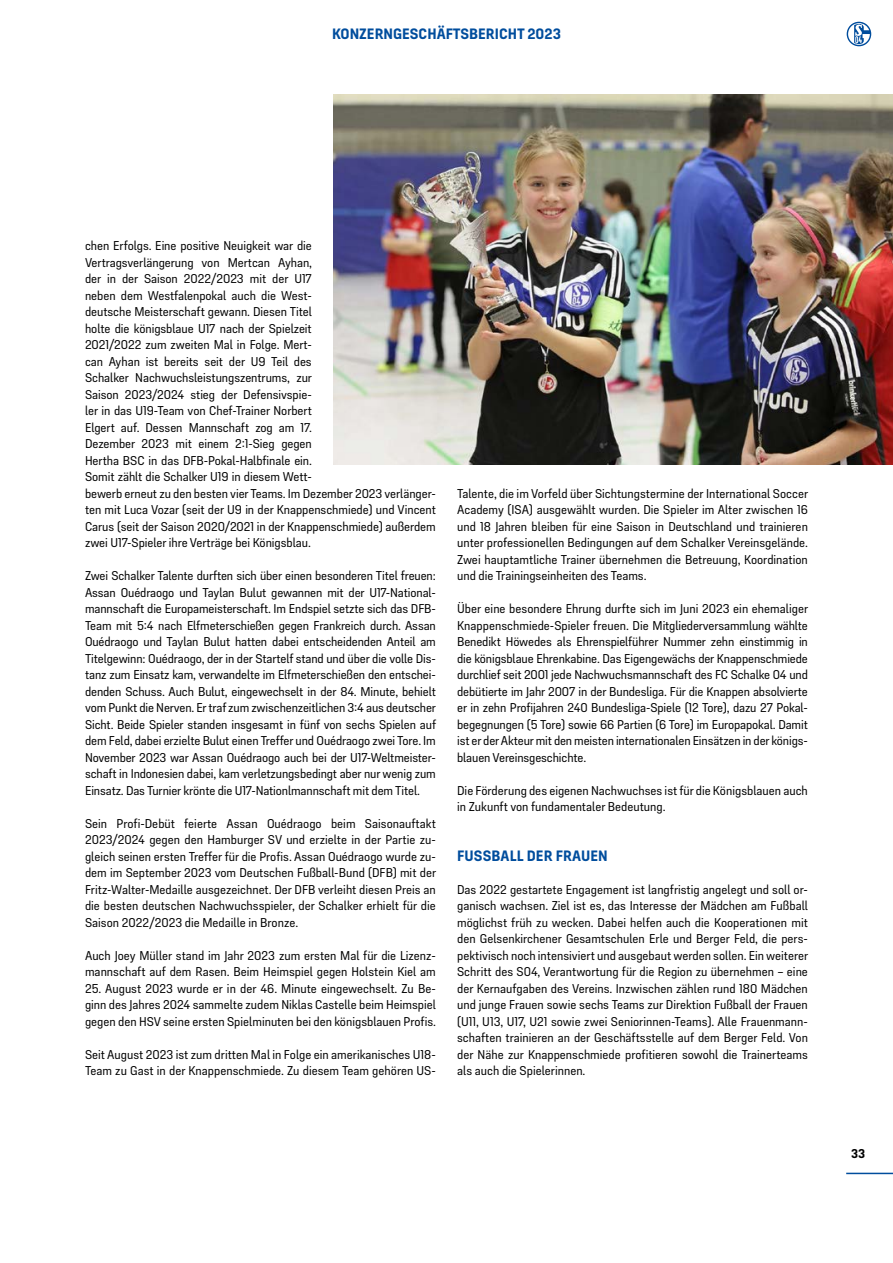
<style>
.page{position:relative;width:893px;height:1263px;background:#fff}
.page>*{position:absolute;margin:0;border:0;box-sizing:border-box;transform-origin:0 0}
.t1{font:700 15px "Schalke 04 Text";color:#004d9d}
.t2{font:12.75px/16.5px "Schalke 04 Text";letter-spacing:-.005em;color:#000;text-align:justify}
.t3{font:700 12.75px "Schalke 04 Text";color:#000}
</style>
<div class="page">
<hr style="left:846px;top:1173px;width:47px;height:1px;background:#004d9d">
<svg style="left:846px;top:21px;width:26px;height:26px"></svg>
<div style="left:847px;top:22px;width:24px;height:24px;background:#004d9d;border-radius:50%"></div>
<svg style="left:848px;top:23px;width:22px;height:22px"></svg>
<img style="left:333px;top:95px;width:560px;height:370px">
<p class="t1" style="left:332px;top:25px;width:230px">KONZERNGESCHÄFTSBERICHT 2023</p>
<p class="t2" style="left:85px;top:237px;width:352px;text-align:left">chen Erfolgs. Eine positive Neuigkeit war die<br>Vertragsverlängerung von Mertcan Ayhan,<br>der in der Saison 2022/2023 mit der U17<br>neben dem Westfalenpokal auch die West-<br>deutsche Meisterschaft gewann. Diesen Titel<br>holte die königsblaue U17 nach der Spielzeit<br>2021/2022 zum zweiten Mal in Folge. Mert-<br>can Ayhan ist bereits seit der U9 Teil des<br>Schalker Nachwuchsleistungszentrums, zur<br>Saison 2023/2024 stieg der Defensivspie-<br>ler in das U19-Team von Chef-Trainer Norbert<br>Elgert auf. Dessen Mannschaft zog am 17.<br>Dezember 2023 mit einem 2:1-Sieg gegen<br>Hertha BSC in das DFB-Pokal-Halbfinale ein.<br>Somit zählt die Schalker U19 in diesem Wett-<br>bewerb erneut zu den besten vier Teams. Im Dezember 2023 verlänger&shy;ten mit Luca Vozar (seit der U9 in der Knappenschmiede) und Vincent Carus (seit der Saison 2020/2021 in der Knappenschmiede) außerdem zwei U17-Spieler ihre Verträge bei Königsblau.</p>
<p class="t2" style="left:85px;top:567px;width:353px">Zwei Schalker Talente durften sich über einen besonderen Titel freuen:<br>Assan Ouédraogo und Taylan Bulut gewannen mit der U17-National&shy;mannschaft die Europameisterschaft. Im Endspiel setzte sich das DFB-Team mit 5:4 nach Elfmeterschießen gegen Frankreich durch. Assan Ouédraogo und Taylan Bulut hatten dabei entscheidenden Anteil am Titelgewinn: Ouédraogo, der in der Startelf stand und über die volle Dis&shy;tanz zum Einsatz kam, verwandelte im Elfmeterschießen den entschei&shy;denden Schuss. Auch Bulut, eingewechselt in der 84. Minute, behielt vom Punkt die Nerven. Er traf zum zwischenzeitlichen 3:4 aus deutscher Sicht. Beide Spieler standen insgesamt in fünf von sechs Spielen auf dem Feld, dabei erzielte Bulut einen Treffer und Ouédraogo zwei Tore. Im November 2023 war Assan Ouédraogo auch bei der U17-Weltmeister&shy;schaft in Indonesien dabei, kam verletzungsbedingt aber nur wenig zum Einsatz. Das Turnier krönte die U17-Nationlmannschaft mit dem Titel.</p>
<p class="t2" style="left:85px;top:815px;width:353px">Sein Profi-Debüt feierte Assan Ouédraogo beim Saisonauftakt 2023/2024 gegen den Hamburger SV und erzielte in der Partie zu&shy;gleich seinen ersten Treffer für die Profis. Assan Ouédraogo wurde zu&shy;dem im September 2023 vom Deutschen Fußball-Bund (DFB) mit der Fritz-Walter-Medaille ausgezeichnet. Der DFB verleiht diesen Preis an die besten deutschen Nachwuchsspieler, der Schalker erhielt für die Saison 2022/2023 die Medaille in Bronze.</p>
<p class="t2" style="left:85px;top:947px;width:352px">Auch Joey Müller stand im Jahr 2023 zum ersten Mal für die Lizenz&shy;mannschaft auf dem Rasen. Beim Heimspiel gegen Holstein Kiel am</p>
<p class="t2" style="left:85px;top:980px;width:353px">25. August 2023 wurde er in der 46. Minute eingewechselt. Zu Be&shy;ginn des Jahres 2024 sammelte zudem Niklas Castelle beim Heimspiel gegen den HSV seine ersten Spielminuten bei den königsblauen Profis.</p>
<p class="t2" style="left:85px;top:1046px;width:352px">Seit August 2023 ist zum dritten Mal in Folge ein amerikanisches U18-<br>Team zu Gast in der Knappenschmiede. Zu diesem Team gehören US-</p>
<p class="t2" style="left:457px;top:485px;width:353px">Talente, die im Vorfeld über Sichtungstermine der International Soccer Academy (ISA) ausgewählt wurden. Die Spieler im Alter zwischen 16 und 18 Jahren bleiben für eine Saison in Deutschland und trainieren unter professionellen Bedingungen auf dem Schalker Vereinsgelände.<br>Zwei hauptamtliche Trainer übernehmen die Betreuung, Koordination und die Trainingseinheiten des Teams.</p>
<p class="t2" style="left:457px;top:600px;width:353px">Über eine besondere Ehrung durfte sich im Juni 2023 ein ehemaliger Knappenschmiede-Spieler freuen. Die Mitgliederversammlung wählte Benedikt Höwedes als Ehrenspielführer Nummer zehn einstimmig in die königsblaue Ehrenkabine. Das Eigengewächs der Knappenschmiede durchlief seit 2001 jede Nachwuchsmannschaft des FC Schalke 04 und debütierte im Jahr 2007 in der Bundesliga. Für die Knappen absolvierte er in zehn Profijahren 240 Bundesliga-Spiele (12 Tore), dazu 27 Pokal&shy;begegnungen (5 Tore) sowie 66 Partien (6 Tore) im Europapokal. Damit ist er der Akteur mit den meisten internationalen Einsätzen in der königs&shy;blauen Vereinsgeschichte.</p>
<p class="t2" style="left:457px;top:782px;width:352px">Die Förderung des eigenen Nachwuchses ist für die Königsblauen auch in Zukunft von fundamentaler Bedeutung.</p>
<p class="t1" style="left:457px;top:846px;width:152px">FUSSBALL DER FRAUEN</p>
<p class="t2" style="left:457px;top:881px;width:353px">Das 2022 gestartete Engagement ist langfristig angelegt und soll or&shy;ganisch wachsen. Ziel ist es, das Interesse der Mädchen am Fußball möglichst früh zu wecken. Dabei helfen auch die Kooperationen mit den Gelsenkirchener Gesamtschulen Erle und Berger Feld, die pers&shy;pektivisch noch intensiviert und ausgebaut werden sollen. Ein weiterer Schritt des S04, Verantwortung für die Region zu übernehmen – eine der Kernaufgaben des Vereins. Inzwischen zählen rund 180 Mädchen und junge Frauen sowie sechs Teams zur Direktion Fußball der Frauen (U11, U13, U17, U21 sowie zwei Seniorinnen-Teams). Alle Frauenmann&shy;schaften trainieren an der Geschäftsstelle auf dem Berger Feld. Von der Nähe zur Knappenschmiede profitieren sowohl die Trainerteams als auch die Spielerinnen.</p>
<p class="t3" style="left:851px;top:1145px;width:16px">33</p>
</div>
